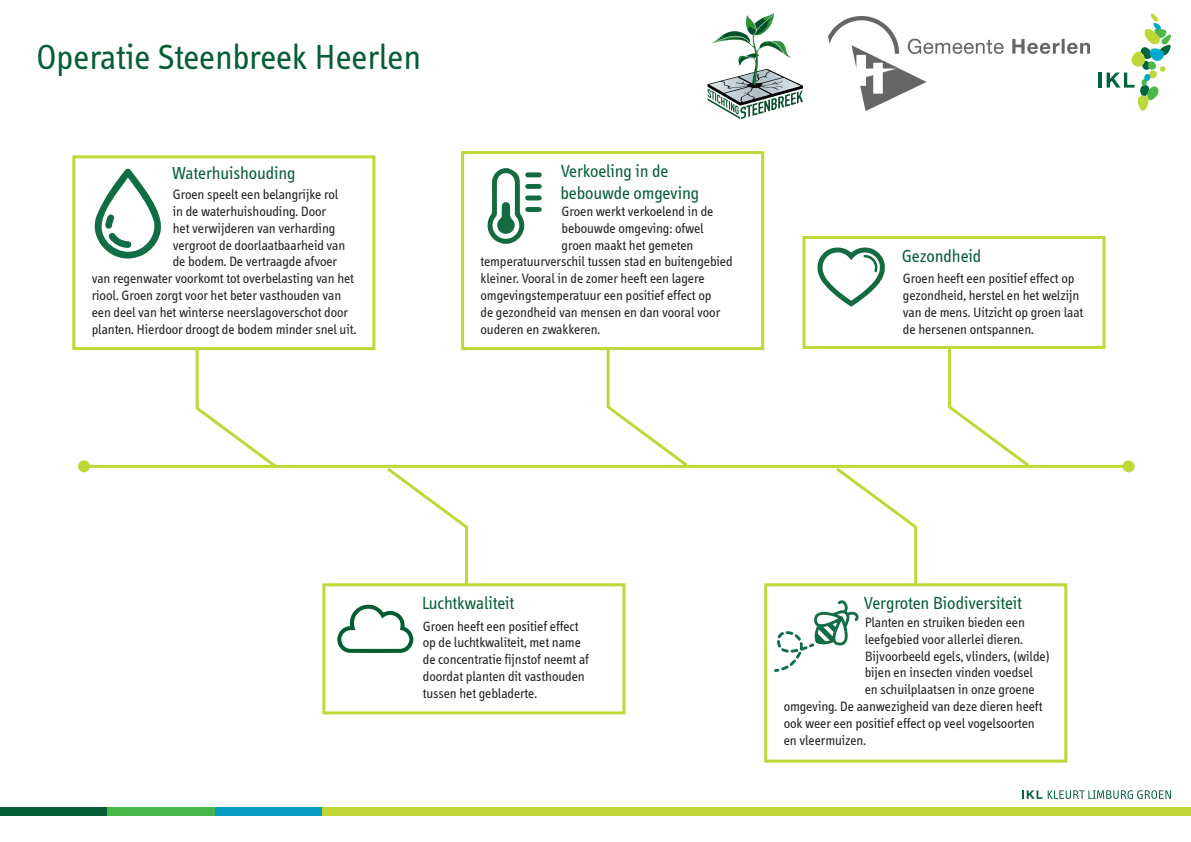
<style>
.page{position:relative;width:1191px;height:842px;background:#fff}
.page>*{position:absolute;margin:0;border:0;box-sizing:border-box;transform-origin:0 0}
.t1{font:36px "Info";color:#075e36}
.t2{font:18px "Info";color:#075e36}
.t3{font:14px/16.8px "Info";color:#231f20}
</style>
<div class="page">
<div style="left:0;top:807px;width:108px;height:8px;background:#065e37"></div>
<div style="left:108px;top:807px;width:107px;height:8px;background:#48b749"></div>
<div style="left:215px;top:807px;width:107px;height:8px;background:#0a9dc2"></div>
<div style="left:322px;top:807px;width:869px;height:8px;background:#c0d738"></div>
<svg style="left:1022px;top:790px;width:149px;height:9px"></svg>
<hr style="left:1098px;top:73px;width:3px;height:15px;background:#00643d">
<svg style="left:1106px;top:14px;width:65px;height:97px"></svg>
<img style="left:828px;top:16px;width:261px;height:95px">
<img style="left:707px;top:14px;width:95px;height:104px">
<hr style="left:84px;top:465px;width:1044px;height:3px;background:#c0d738">
<div style="left:78px;top:460px;width:12px;height:12px;background:#c0d738;border-radius:50%"></div>
<div style="left:1122px;top:460px;width:12px;height:12px;background:#c0d738;border-radius:50%"></div>
<div style="left:461px;top:151px;width:303px;height:199px;border:3px solid #c0d738"></div>
<svg style="left:487px;top:168px;width:54px;height:76px"></svg>
<svg style="left:605px;top:346px;width:86px;height:122px"></svg>
<svg style="left:774px;top:600px;width:84px;height:72px"></svg>
<div style="left:764px;top:583px;width:303px;height:180px;border:3px solid #c0d738"></div>
<svg style="left:833px;top:467px;width:85px;height:120px"></svg>
<svg style="left:95px;top:169px;width:66px;height:89px"></svg>
<div style="left:72px;top:155px;width:303px;height:195px;border:3px solid #c0d738"></div>
<svg style="left:194px;top:347px;width:86px;height:121px"></svg>
<div style="left:322px;top:583px;width:303px;height:131px;border:3px solid #c0d738"></div>
<svg style="left:384px;top:467px;width:85px;height:120px"></svg>
<svg style="left:337px;top:605px;width:76px;height:48px"></svg>
<div style="left:802px;top:236px;width:303px;height:113px;border:3px solid #c0d738"></div>
<svg style="left:946px;top:346px;width:86px;height:122px"></svg>
<svg style="left:817px;top:247px;width:68px;height:60px"></svg>
<p class="t1" style="left:36px;top:38px;width:386px">Operatie Steenbreek Heerlen</p>
<p class="t2" style="left:172px;top:163px;width:125px">Waterhuishouding</p>
<p class="t3" style="left:173px;top:186px;width:167px">Groen speelt een belangrijke rol</p>
<p class="t3" style="left:173px;top:203px;width:155px">in de waterhuishouding. Door</p>
<p class="t3" style="left:173px;top:220px;width:164px">het verwijderen van verharding</p>
<p class="t3" style="left:173px;top:237px;width:174px">vergroot de doorlaatbaarheid van</p>
<p class="t3" style="left:173px;top:253px;width:166px">de bodem. De vertraagde afvoer</p>
<p class="t3" style="left:92px;top:270px;width:264px">van regenwater voorkomt tot overbelasting van het</p>
<p class="t3" style="left:92px;top:287px;width:251px">riool. Groen zorgt voor het beter vasthouden van</p>
<p class="t3" style="left:92px;top:304px;width:258px">een deel van het winterse neerslagoverschot door</p>
<p class="t3" style="left:92px;top:321px;width:266px">planten. Hierdoor droogt de bodem minder snel uit.</p>
<p class="t2" style="left:560px;top:161px;width:109px">Verkoeling in de</p>
<p class="t2" style="left:560px;top:183px;width:140px">bebouwde omgeving</p>
<p class="t3" style="left:561px;top:203px;width:153px">Groen werkt verkoelend in de</p>
<p class="t3" style="left:561px;top:220px;width:143px">bebouwde omgeving: ofwel</p>
<p class="t3" style="left:561px;top:237px;width:133px">groen maakt het gemeten</p>
<p class="t3" style="left:480px;top:254px;width:253px">temperatuurverschil tussen stad en buitengebied</p>
<p class="t3" style="left:480px;top:270px;width:225px">kleiner. Vooral in de zomer heeft een lagere</p>
<p class="t3" style="left:480px;top:287px;width:232px">omgevingstemperatuur een positief effect op</p>
<p class="t3" style="left:480px;top:304px;width:241px">de gezondheid van mensen en dan vooral voor</p>
<p class="t3" style="left:480px;top:321px;width:121px">ouderen en zwakkeren.</p>
<p class="t2" style="left:901px;top:246px;width:81px">Gezondheid</p>
<p class="t3" style="left:903px;top:270px;width:182px">Groen heeft een positief effect op gezondheid, herstel en het welzijn van de mens. Uitzicht op groen laat de hersenen ontspannen.</p>
<p class="t2" style="left:422px;top:593px;width:94px">Luchtkwaliteit</p>
<p class="t3" style="left:423px;top:618px;width:168px">Groen heeft een positief effect op de luchtkwaliteit, met name de concentratie fijnstof neemt af doordat planten dit vasthouden tussen het gebladerte.</p>
<p class="t2" style="left:863px;top:593px;width:160px">Vergroten Biodiversiteit</p>
<p class="t3" style="left:864px;top:614px;width:162px">Planten en struiken bieden een</p>
<p class="t3" style="left:864px;top:631px;width:160px">leefgebied voor allerlei dieren.</p>
<p class="t3" style="left:864px;top:648px;width:187px">Bijvoorbeeld egels, vlinders, (wilde)</p>
<p class="t3" style="left:864px;top:665px;width:170px">bijen en insecten vinden voedsel</p>
<p class="t3" style="left:864px;top:681px;width:171px">en schuilplaatsen in onze groene</p>
<p class="t3" style="left:783px;top:698px;width:260px">omgeving. De aanwezigheid van deze dieren heeft</p>
<p class="t3" style="left:783px;top:715px;width:252px">ook weer een positief effect op veel vogelsoorten</p>
<p class="t3" style="left:783px;top:732px;width:84px">en vleermuizen.</p>
</div>
